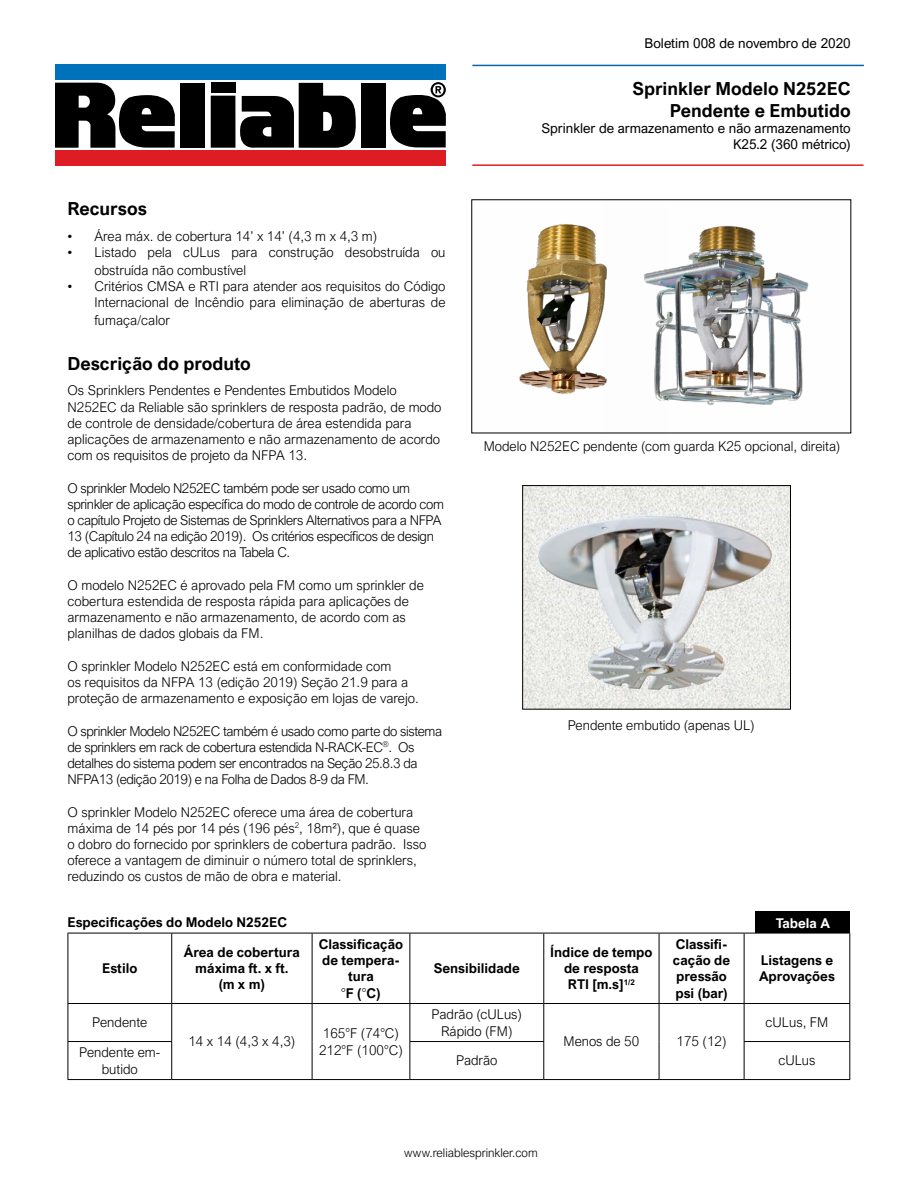
<style>
.page{position:relative;width:918px;height:1188px;background:#fff}
.page>*{position:absolute;margin:0;border:0;box-sizing:border-box;transform-origin:0 0}
.t1{font:700 18px/21.6px "Arial Nova";color:#000;text-align:right}
.t2{font:300 13.5px/16.2px "Arial Nova";color:#000}
.t3{font:300 13.5px/16.2px "Arial Nova";letter-spacing:-.03em;color:#000}
.t4{font:700 13.5px/16.2px "Arial Nova";color:#000;text-align:center}
.t5{font:13.5px/16.2px "Arial Nova";color:#000;text-align:right}
.t6{font:700 13.5px "Arial Nova";color:#fff}
.t7{font:300 12px "Arial Nova";color:#000}
.s1{font-weight:300}
</style>
<div class="page">
<img style="left:478px;top:224px;width:126px;height:210px">
<img style="left:524px;top:487px;width:265px;height:221px">
<div style="left:522px;top:485px;width:269px;height:225px;border:1px solid #000"></div>
<img style="left:604px;top:199px;width:248px;height:235px">
<hr style="left:68px;top:933px;width:104px;height:1px;background:#000">
<hr style="left:68px;top:933px;width:1px;height:70px;background:#000">
<hr style="left:172px;top:933px;width:140px;height:1px;background:#000">
<hr style="left:171px;top:933px;width:1px;height:70px;background:#000">
<hr style="left:312px;top:933px;width:98px;height:1px;background:#000">
<hr style="left:312px;top:933px;width:1px;height:70px;background:#000">
<hr style="left:410px;top:933px;width:134px;height:1px;background:#000">
<hr style="left:409px;top:933px;width:1px;height:70px;background:#000">
<hr style="left:544px;top:933px;width:115px;height:1px;background:#000">
<hr style="left:543px;top:933px;width:1px;height:70px;background:#000">
<hr style="left:659px;top:933px;width:85px;height:1px;background:#000">
<hr style="left:659px;top:933px;width:1px;height:70px;background:#000">
<hr style="left:744px;top:933px;width:106px;height:1px;background:#000">
<hr style="left:744px;top:933px;width:1px;height:70px;background:#000">
<hr style="left:849px;top:933px;width:1px;height:70px;background:#000">
<hr style="left:68px;top:1003px;width:104px;height:1px;background:#000">
<hr style="left:68px;top:1004px;width:1px;height:37px;background:#000">
<hr style="left:172px;top:1003px;width:140px;height:1px;background:#000">
<hr style="left:171px;top:1004px;width:1px;height:37px;background:#000">
<hr style="left:312px;top:1003px;width:98px;height:1px;background:#000">
<hr style="left:312px;top:1004px;width:1px;height:38px;background:#000">
<hr style="left:410px;top:1003px;width:134px;height:1px;background:#000">
<hr style="left:409px;top:1004px;width:1px;height:37px;background:#000">
<hr style="left:544px;top:1003px;width:115px;height:1px;background:#000">
<hr style="left:543px;top:1004px;width:1px;height:37px;background:#000">
<hr style="left:659px;top:1003px;width:85px;height:1px;background:#000">
<hr style="left:659px;top:1004px;width:1px;height:38px;background:#000">
<hr style="left:744px;top:1003px;width:106px;height:1px;background:#000">
<hr style="left:744px;top:1004px;width:1px;height:37px;background:#000">
<hr style="left:849px;top:1004px;width:1px;height:37px;background:#000">
<hr style="left:68px;top:1041px;width:104px;height:1px;background:#000">
<hr style="left:68px;top:1042px;width:1px;height:37px;background:#000">
<hr style="left:171px;top:1042px;width:1px;height:37px;background:#000">
<hr style="left:312px;top:1042px;width:1px;height:37px;background:#000">
<hr style="left:409px;top:1041px;width:135px;height:1px;background:#000">
<hr style="left:409px;top:1042px;width:1px;height:37px;background:#000">
<hr style="left:543px;top:1042px;width:1px;height:37px;background:#000">
<hr style="left:659px;top:1042px;width:1px;height:37px;background:#000">
<hr style="left:744px;top:1041px;width:106px;height:1px;background:#000">
<hr style="left:744px;top:1042px;width:1px;height:37px;background:#000">
<hr style="left:849px;top:1042px;width:1px;height:37px;background:#000">
<hr style="left:68px;top:1079px;width:104px;height:1px;background:#000">
<hr style="left:172px;top:1079px;width:140px;height:1px;background:#000">
<hr style="left:312px;top:1079px;width:98px;height:1px;background:#000">
<hr style="left:410px;top:1079px;width:134px;height:1px;background:#000">
<hr style="left:544px;top:1079px;width:115px;height:1px;background:#000">
<hr style="left:659px;top:1079px;width:85px;height:1px;background:#000">
<hr style="left:744px;top:1079px;width:106px;height:1px;background:#000">
<div style="left:756px;top:912px;width:94px;height:21px;background:#000"></div>
<hr style="left:472px;top:65px;width:392px;height:1px;background:#0467a0">
<hr style="left:472px;top:164px;width:392px;height:2px;background:#e11b24">
<svg style="left:55px;top:82px;width:120px;height:66px"></svg>
<div style="left:181px;top:83px;width:24px;height:65px;background:#000"></div>
<div style="left:211px;top:96px;width:24px;height:52px;background:#000"></div>
<div style="left:211px;top:83px;width:25px;height:10px;background:#000"></div>
<div style="left:361px;top:83px;width:25px;height:65px;background:#000"></div>
<svg style="left:240px;top:83px;width:116px;height:65px"></svg>
<svg style="left:390px;top:82px;width:56px;height:65px"></svg>
<div style="left:55px;top:150px;width:391px;height:16px;background:#de1c24"></div>
<div style="left:55px;top:64px;width:391px;height:16px;background:#0072bc"></div>
<p class="t5" style="left:645px;top:35px;width:208px">Boletim 008 de novembro de 2020</p>
<h1 class="t1" style="left:68px;top:198px;width:81px">Recursos</h1>
<p class="t2" style="left:68px;top:228px;width:311px">• Área máx. de cobertura 14’ x 14’ (4,3 m x 4,3 m)</p>
<p class="t2" style="left:94px;top:243px;width:353px;line-height:18px;text-indent:-27px">• Listado pela cULus para construção desobstruída ou obstruída não combustível</p>
<p class="t2" style="left:68px;top:278px;width:380px;text-align:right">• Critérios CMSA e RTI para atender aos requisitos do Código<br>Internacional de Incêndio para eliminação de aberturas de</p>
<p class="t2" style="left:94px;top:312px;width:77px">fumaça/calor</p>
<h1 class="t1" style="left:68px;top:353px;width:185px">Descrição do produto</h1>
<p class="t2" style="left:68px;top:382px;width:376px">Os Sprinklers Pendentes e Pendentes Embutidos Modelo N252EC da Reliable são sprinklers de resposta padrão, de modo de controle de densidade/cobertura de área estendida para aplicações de armazenamento e não armazenamento de acordo com os requisitos de projeto da NFPA 13.</p>
<p class="t3" style="left:68px;top:480px;width:378px">O sprinkler Modelo N252EC também pode ser usado como um sprinkler de aplicação específica do modo de controle de acordo com o capítulo Projeto de Sistemas de Sprinklers Alternativos para a NFPA 13 (Capítulo 24 na edição 2019). Os critérios específicos de design de aplicativo estão descritos na Tabela C.</p>
<p class="t2" style="left:68px;top:577px;width:358px">O modelo N252EC é aprovado pela FM como um sprinkler de cobertura estendida de resposta rápida para aplicações de armazenamento e não armazenamento, de acordo com as planilhas de dados globais da FM.</p>
<p class="t2" style="left:68px;top:658px;width:353px">O sprinkler Modelo N252EC está em conformidade com<br>os requisitos da NFPA 13 (edição 2019) Seção 21.9 para a proteção de armazenamento e exposição em lojas de varejo.</p>
<p class="t3" style="left:68px;top:723px;width:376px">O sprinkler Modelo N252EC também é usado como parte do sistema de sprinklers em rack de cobertura estendida N-RACK-EC<sup>®</sup>. Os detalhes do sistema podem ser encontrados na Seção 25.8.3 da NFPA13 (edição 2019) e na Folha de Dados 8-9 da FM.</p>
<p class="t2" style="left:68px;top:804px;width:360px">O sprinkler Modelo N252EC oferece uma área de cobertura máxima de 14 pés por 14 pés (196 pés<sup>2</sup>, 18m²), que é quase o dobro do fornecido por sprinklers de cobertura padrão. Isso oferece a vantagem de diminuir o número total de sprinklers, reduzindo os custos de mão de obra e material.</p>
<h1 class="t1" style="left:632px;top:78px;width:220px">Sprinkler Modelo N252EC<br>Pendente e Embutido</h1>
<p class="t5" style="left:541px;top:120px;width:311px">Sprinkler de armazenamento e não armazenamento<br>K25.2 (360 métrico)</p>
<p class="t2" style="left:484px;top:438px;width:358px">Modelo N252EC pendente (com guarda K25 opcional, direita)</p>
<p class="t2" style="left:568px;top:717px;width:189px">Pendente embutido (apenas UL)</p>
<p class="t4" style="left:68px;top:914px;width:221px">Especificações do Modelo N252EC</p>
<p class="t4" style="left:102px;top:960px;width:37px">Estilo</p>
<p class="t4" style="left:184px;top:944px;width:118px">Área de cobertura máxima ft. x ft.<br>(m x m)</p>
<p class="t4" style="left:319px;top:936px;width:86px">Classificação de tempera&shy;tura<br><span class="s1">°</span>F (<span class="s1">°</span>C)</p>
<p class="t4" style="left:434px;top:960px;width:88px">Sensibilidade</p>
<p class="t4" style="left:550px;top:944px;width:104px">Índice de tempo de resposta<br>RTI [m.s]<sup>1/2</sup></p>
<p class="t4" style="left:673px;top:936px;width:59px;text-align:left">Classifi&shy;cação de pressão psi (bar)</p>
<p class="t6" style="left:776px;top:915px;width:56px">Tabela A</p>
<p class="t4" style="left:759px;top:952px;width:77px;text-align:left">Listagens e<br>Aprovações</p>
<p class="t2" style="left:432px;top:1006px;width:92px;text-align:center">Padrão (cULus)<br>Rápido (FM)</p>
<p class="t2" style="left:92px;top:1015px;width:56px">Pendente</p>
<p class="t2" style="left:766px;top:1015px;width:64px">cULus, FM</p>
<p class="t2" style="left:188px;top:1034px;width:109px">14 x 14 (4,3 x 4,3)</p>
<p class="t2" style="left:319px;top:1025px;width:85px">165°F (74°C)<br>212°F (100°C)</p>
<p class="t2" style="left:564px;top:1034px;width:77px">Menos de 50</p>
<p class="t2" style="left:677px;top:1034px;width:52px">175 (12)</p>
<p class="t2" style="left:79px;top:1045px;width:83px;text-align:center">Pendente em&shy;butido</p>
<p class="t2" style="left:456px;top:1053px;width:43px">Padrão</p>
<p class="t2" style="left:778px;top:1053px;width:39px">cULus</p>
<p class="t7" style="left:404px;top:1146px;width:135px">www.reliablesprinkler.com</p>
</div>
